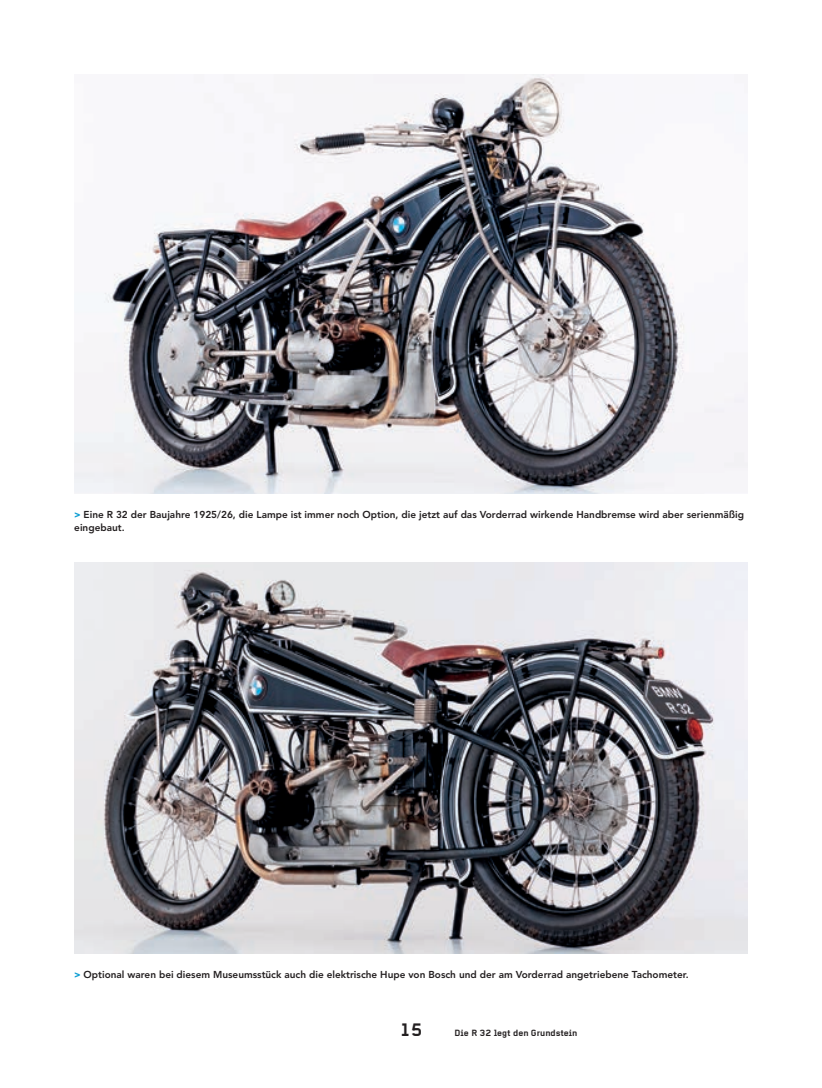
<style>
.page{position:relative;width:822px;height:1088px;background:#fff}
.page>*{position:absolute;margin:0;border:0;box-sizing:border-box;transform-origin:0 0}
.t1{font:700 17.5px "Alpha Headline CE";color:#231f20}
.t2{font:800 10px/13.1px "Avenir";color:#231f20}
.t3{font:700 8.75px "Alpha Headline CE";color:#231f20}
.s1{font-weight:900;color:#0e9ed3}
</style>
<div class="page">
<img style="left:74px;top:74px;width:673px;height:419px">
<img style="left:74px;top:562px;width:673px;height:391px">
<p class="t2" style="left:74px;top:507px;width:671px"><span class="s1">&gt;</span> Eine R 32 der Baujahre 1925/26, die Lampe ist immer noch Option, die jetzt auf das Vorderrad wirkende Handbremse wird aber serienmäßig eingebaut.</p>
<p class="t2" style="left:74px;top:968px;width:616px"><span class="s1">&gt;</span> Optional waren bei diesem Museumsstück auch die elektrische Hupe von Bosch und der am Vorderrad angetriebene Tachometer.</p>
<h1 class="t1" style="left:399px;top:1019px;width:24px">15</h1>
<p class="t3" style="left:454px;top:1027px;width:124px">Die R 32 legt den Grundstein</p>
</div>
